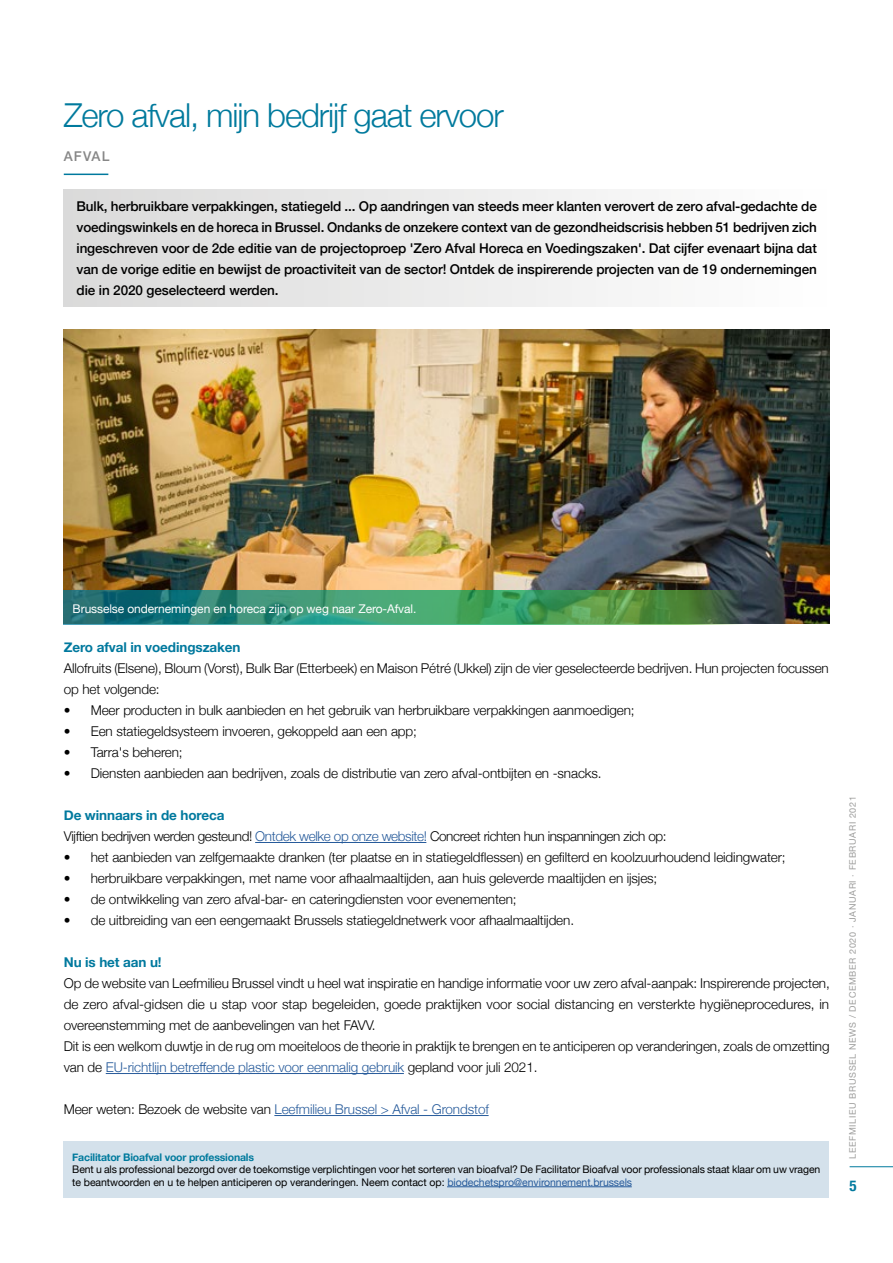
<style>
.page{position:relative;width:893px;height:1263px;background:#fff}
.page>*{position:absolute;margin:0;border:0;box-sizing:border-box;transform-origin:0 0}
.t1{font:300 33px "Helvetica Neue";letter-spacing:-.035em;color:#007a9d}
.t2{font:700 condensed 15px "Helvetica Neue";color:#00799e}
.t3{font:300 13.5px/21px "Helvetica Neue";letter-spacing:-.01em;color:#000}
.t4{font:500 13.5px/21px "Helvetica Neue";letter-spacing:-.01em;color:#000;text-align:justify}
.t5{font:300 13.5px/21px "Helvetica Neue";letter-spacing:-.03em;color:#000}
.t6{font:300 13.5px "Helvetica Neue";letter-spacing:-.01em;color:#275b9b}
.t7{font:700 13.5px "Helvetica Neue";letter-spacing:-.01em;color:#00799e}
.t8{font:500 13.5px "Helvetica Neue";letter-spacing:.08em;color:#878787}
.t9{font:12px "Helvetica Neue";letter-spacing:-.01em;color:#fff}
.t10{font:10.5px/12.6px "Helvetica Neue";letter-spacing:-.01em;color:#000}
.t11{font:700 10.5px "Helvetica Neue";letter-spacing:-.02em;color:#007a9d}
.t12{font:9px "Helvetica Neue";letter-spacing:.07em;color:#9d9d9c}
.s1{font-weight:700;color:#00799e}
.s2{color:#275b9b}
.s3{color:#000}
</style>
<div class="page">
<hr style="left:850px;top:1166px;width:43px;height:1px;background:#00799e">
<div style="left:64px;top:189px;width:765px;height:117px;background:linear-gradient(to right,#dadada,#fff)"></div>
<img style="left:64px;top:330px;width:765px;height:260px">
<img style="left:64px;top:590px;width:765px;height:34px">
<hr style="left:255px;top:842px;width:171px;height:1px;background:#275b9b">
<hr style="left:106px;top:1073px;width:298px;height:1px;background:#275b9b">
<hr style="left:274px;top:1115px;width:215px;height:1px;background:#275b9b">
<div style="left:64px;top:1142px;width:765px;height:56px;background:#d4e1eb"></div>
<hr style="left:447px;top:1186px;width:185px;height:1px;background:#275b9b">
<hr style="left:64px;top:174px;width:44px;height:1px;background:#00799e">
<h1 class="t1" style="left:64px;top:89px;width:442px">Zero afval, mijn bedrijf gaat ervoor</h1>
<p class="t8" style="left:64px;top:145px;width:47px">AFVAL</p>
<p class="t4" style="left:77px;top:195px;width:742px">Bulk, herbruikbare verpakkingen, statiegeld ... Op aandringen van steeds meer klanten verovert de zero afval-gedachte de voedingswinkels en de horeca in Brussel. Ondanks de onzekere context van de gezondheidscrisis hebben 51 bedrijven zich ingeschreven voor de 2de editie van de projectoproep 'Zero Afval Horeca en Voedingszaken'. Dat cijfer evenaart bijna dat van de vorige editie en bewijst de proactiviteit van de sector! Ontdek de inspirerende projecten van de 19 ondernemingen die in 2020 geselecteerd werden.</p>
<p class="t9" style="left:73px;top:600px;width:345px">Brusselse ondernemingen en horeca zijn op weg naar Zero-Afval.</p>
<p class="t7" style="left:64px;top:637px;width:178px">Zero afval in voedingszaken</p>
<p class="t3" style="left:64px;top:657px;width:767px">Allofruits (Elsene), Bloum (Vorst), Bulk Bar (Etterbeek) en Maison Pétré (Ukkel) zijn de vier geselecteerde bedrijven. Hun projecten focussen op het volgende:</p>
<p class="t3" style="left:64px;top:699px;width:572px">• Meer producten in bulk aanbieden en het gebruik van herbruikbare verpakkingen aanmoedigen;</p>
<p class="t3" style="left:64px;top:720px;width:355px">• Een statiegeldsysteem invoeren, gekoppeld aan een app;</p>
<p class="t3" style="left:64px;top:741px;width:120px">• Tarra's beheren;</p>
<p class="t3" style="left:64px;top:762px;width:539px">• Diensten aanbieden aan bedrijven, zoals de distributie van zero afval-ontbijten en -snacks.</p>
<p class="t5" style="left:64px;top:804px;width:604px"><span class="s1">De winnaars in de horeca<br></span>Vijftien bedrijven werden gesteund! <span class="s2">Ontdek welke op onze website!</span> Concreet richten hun inspanningen zich op:</p>
<p class="t3" style="left:64px;top:846px;width:723px">• het aanbieden van zelfgemaakte dranken (ter plaatse en in statiegeldflessen) en gefilterd en koolzuurhoudend leidingwater;</p>
<p class="t3" style="left:64px;top:867px;width:595px">• herbruikbare verpakkingen, met name voor afhaalmaaltijden, aan huis geleverde maaltijden en ijsjes;</p>
<p class="t3" style="left:64px;top:888px;width:454px">• de ontwikkeling van zero afval-bar- en cateringdiensten voor evenementen;</p>
<p class="t3" style="left:64px;top:909px;width:512px">• de uitbreiding van een eengemaakt Brussels statiegeldnetwerk voor afhaalmaaltijden.</p>
<p class="t7" style="left:64px;top:952px;width:99px">Nu is het aan u!</p>
<p class="t3" style="left:64px;top:972px;width:767px">Op de website van Leefmilieu Brussel vindt u heel wat inspiratie en handige informatie voor uw zero afval-aanpak: Inspirerende projecten, de zero afval-gidsen die u stap voor stap begeleiden, goede praktijken voor social distancing en versterkte hygiëneprocedures, in overeenstemming met de aanbevelingen van het FAVV.<br>Dit is een welkom duwtje in de rug om moeiteloos de theorie in praktijk te brengen en te anticiperen op veranderingen, zoals de omzetting van de <span class="s2">EU-richtlijn betreffende plastic voor eenmalig gebruik</span> gepland voor juli 2021.</p>
<p class="t6" style="left:64px;top:1098px;width:427px"><span class="s3">Meer weten: Bezoek de website van</span> Leefmilieu Brussel &gt; Afval - Grondstof</p>
<p class="t11" style="left:72px;top:1148px;width:183px">Facilitator Bioafval voor professionals</p>
<p class="t10" style="left:72px;top:1164px;width:750px">Bent u als professional bezorgd over de toekomstige verplichtingen voor het sorteren van bioafval? De Facilitator Bioafval voor professionals staat klaar om uw vragen te beantwoorden en u te helpen anticiperen op veranderingen. Neem contact op: <span class="s2">biodechetspro@environnement.brussels</span></p>
<p class="t12" style="left:846px;top:1159px;width:364px;rotate:-90deg">LEEFMILIEU BRUSSEL NEWS / DECEMBER 2020 · JANUARI · FEBRUARI 2021</p>
<p class="t2" style="left:850px;top:1173px;width:9px">5</p>
</div>
